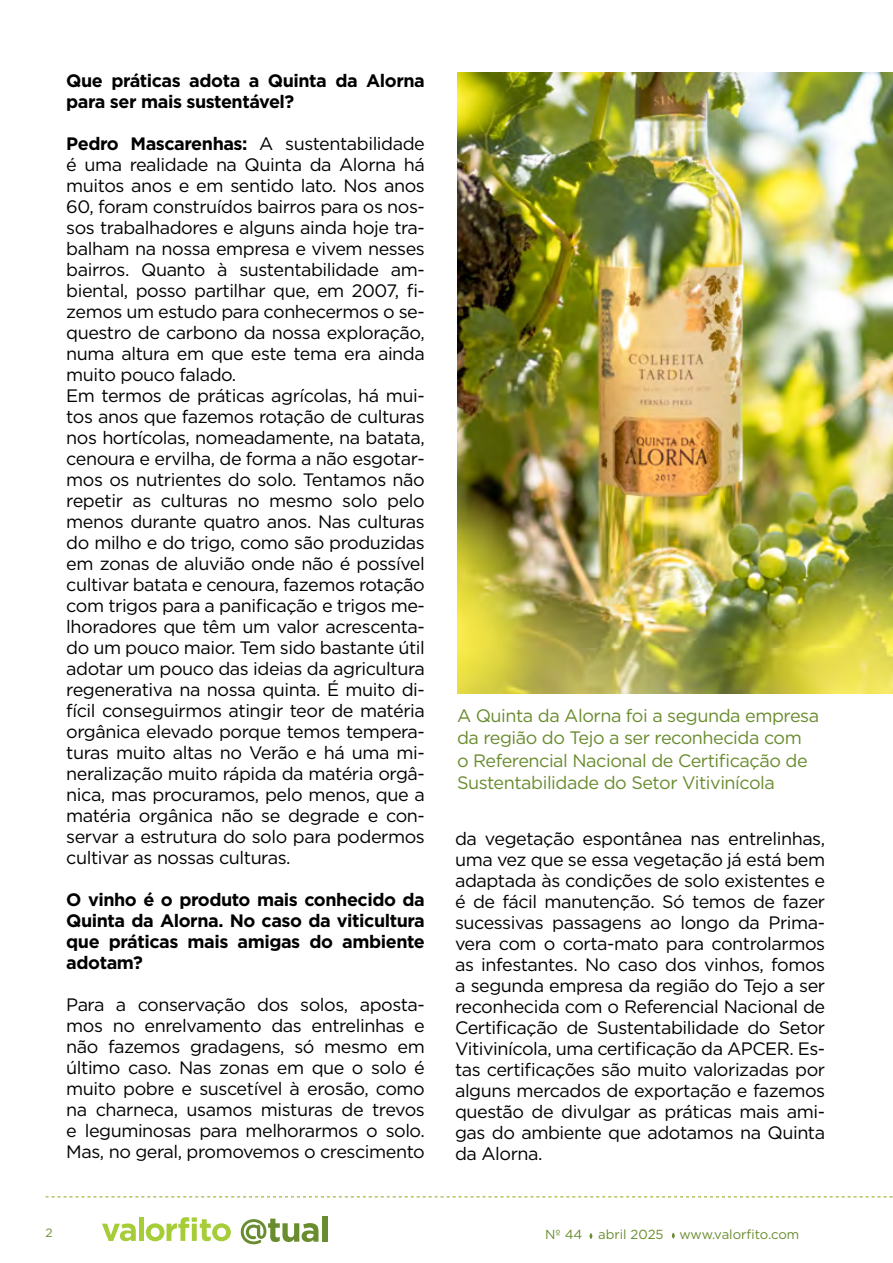
<style>
.page{position:relative;width:893px;height:1263px;background:#fff}
.page>*{position:absolute;margin:0;border:0;box-sizing:border-box;transform-origin:0 0}
.t1{font:18px/21px "Gotham";letter-spacing:-.025em;color:#000;text-align:justify}
.t2{font:700 18px/21px "Gotham";letter-spacing:-.025em;color:#000}
.t3{font:18px/22.5px "Gotham";letter-spacing:-.025em;color:#698c2e}
.t4{font:13.2px "Gotham";color:#698c2e}
.t5{font:12px "Gotham";color:#698c2e}
.s1{font-weight:700}
</style>
<div class="page">
<svg style="left:102px;top:1223px;width:34px;height:18px"></svg>
<div style="left:139px;top:1217px;width:5px;height:24px;background:#a6cc38"></div>
<svg style="left:146px;top:1217px;width:85px;height:24px"></svg>
<svg style="left:241px;top:1218px;width:77px;height:26px"></svg>
<div style="left:322px;top:1216px;width:5px;height:26px;background:#698c2e"></div>
<svg style="left:589px;top:1233px;width:3px;height:6px"></svg>
<svg style="left:672px;top:1232px;width:3px;height:7px"></svg>
<svg style="left:46px;top:1196px;width:847px;height:1px"></svg>
<img style="left:457px;top:72px;width:436px;height:621px">
<p class="t2" style="left:66px;top:70px;width:360px">Que práticas adota a Quinta da Alorna para ser mais sustentável?</p>
<p class="t1" style="left:66px;top:132px;width:360px;text-align:left"><span class="s1">Pedro Mascarenhas:</span> A sustentabilidade é uma realidade na Quinta da Alorna há muitos anos e em sentido lato. Nos anos 60, foram construídos bairros para os nos&shy;sos trabalhadores e alguns ainda hoje tra&shy;balham na nossa empresa e vivem nesses bairros. Quanto à sustentabilidade am&shy;biental, posso partilhar que, em 2007, fi&shy;zemos um estudo para conhecermos o se&shy;questro de carbono da nossa exploração, numa altura em que este tema era ainda muito pouco falado.<br>Em termos de práticas agrícolas, há mui&shy;tos anos que fazemos rotação de culturas nos hortícolas, nomeadamente, na batata, cenoura e ervilha, de forma a não esgotar&shy;mos os nutrientes do solo. Tentamos não repetir as culturas no mesmo solo pelo menos durante quatro anos. Nas culturas do milho e do trigo, como são produzidas em zonas de aluvião onde não é possível cultivar batata e cenoura, fazemos rotação com trigos para a panificação e trigos me&shy;lhoradores que têm um valor acrescenta&shy;do um pouco maior. Tem sido bastante útil adotar um pouco das ideias da agricultura regenerativa na nossa quinta. É muito di&shy;fícil conseguirmos atingir teor de matéria orgânica elevado porque temos tempera&shy;turas muito altas no Verão e há uma mi&shy;neralização muito rápida da matéria orgâ&shy;nica, mas procuramos, pelo menos, que a matéria orgânica não se degrade e con&shy;servar a estrutura do solo para podermos cultivar as nossas culturas.</p>
<p class="t2" style="left:66px;top:889px;width:360px;text-align:justify">O vinho é o produto mais conhecido da Quinta da Alorna. No caso da viticultura que práticas mais amigas do ambiente adotam?</p>
<p class="t1" style="left:66px;top:994px;width:360px">Para a conservação dos solos, aposta&shy;mos no enrelvamento das entrelinhas e não fazemos gradagens, só mesmo em último caso. Nas zonas em que o solo é muito pobre e suscetível à erosão, como na charneca, usamos misturas de trevos e leguminosas para melhorarmos o solo.<br>Mas, no geral, promovemos o crescimento</p>
<p class="t3" style="left:457px;top:704px;width:364px">A Quinta da Alorna foi a segunda empresa da região do Tejo a ser reconhecida com<br>o Referencial Nacional de Certificação de Sustentabilidade do Setor Vitivinícola</p>
<p class="t1" style="left:455px;top:828px;width:372px">da vegetação espontânea nas entrelinhas, uma vez que se essa vegetação já está bem adaptada às condições de solo existentes e é de fácil manutenção. Só temos de fazer sucessivas passagens ao longo da Prima&shy;vera com o corta-mato para controlarmos as infestantes. No caso dos vinhos, fomos a segunda empresa da região do Tejo a ser reconhecida com o Referencial Nacional de Certificação de Sustentabilidade do Setor Vitivinícola, uma certificação da APCER. Es&shy;tas certificações são muito valorizadas por alguns mercados de exportação e fazemos questão de divulgar as práticas mais ami&shy;gas do ambiente que adotamos na Quinta da Alorna.</p>
<p class="t5" style="left:46px;top:1225px;width:9px">2</p>
<p class="t4" style="left:545px;top:1226px;width:256px">Nº 44 abril 2025 www.valorfito.com</p>
</div>
